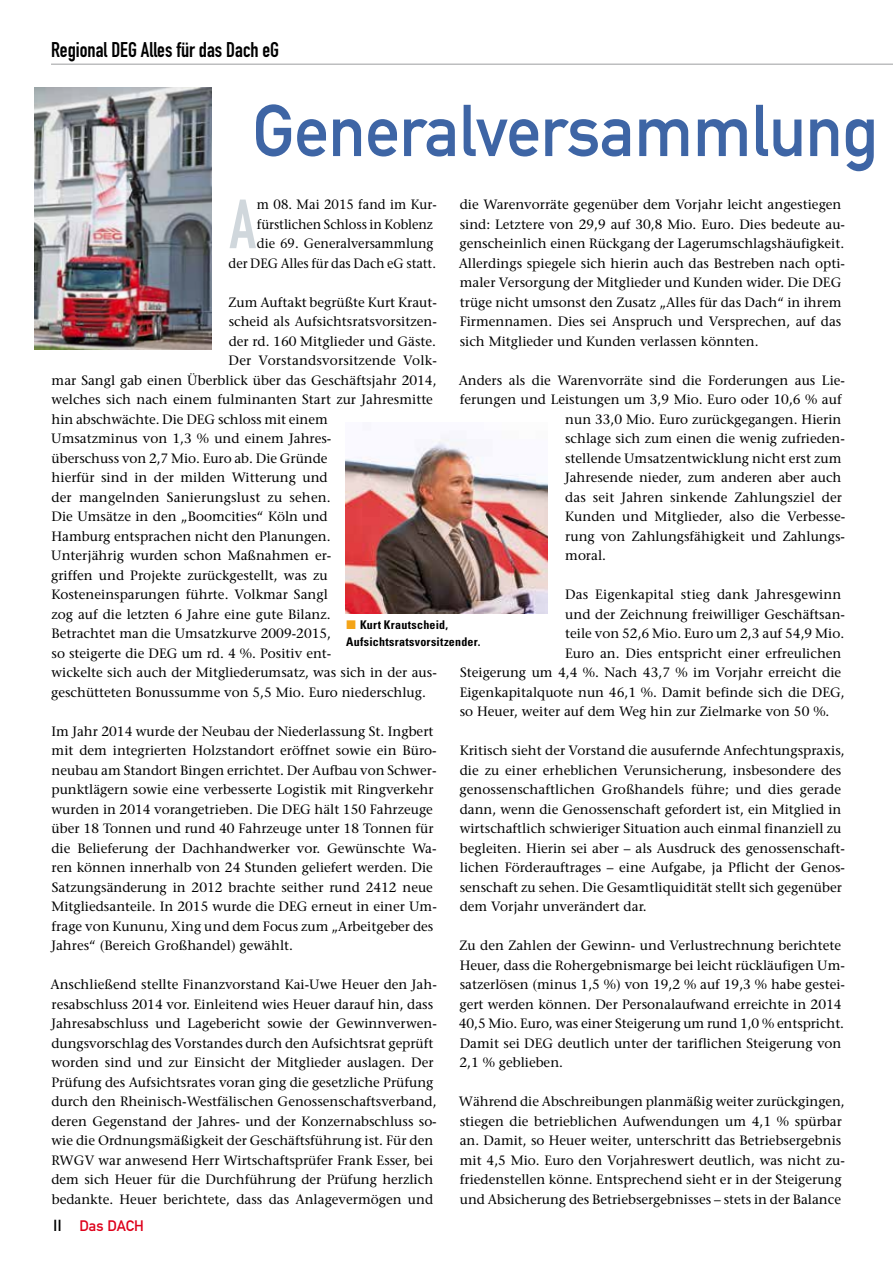
<style>
.page{position:relative;width:893px;height:1263px;background:#fff}
.page>*{position:absolute;margin:0;border:0;box-sizing:border-box;transform-origin:0 0}
.t1{font:72px "DIN Mittelschrift";letter-spacing:-.005em;color:#3e65a5;scale:.96 1}
.t2{font:68.25px "DIN Engschrift";color:#d0d7dc;scale:.96 1}
.t3{font:21px "DIN Engschrift";color:#000}
.t4{font:15px "DIN Mittelschrift";color:#de001a}
.t5{font:13.5px/19.5px "Stone Serif";color:#000}
.t6{font:13.5px/19.5px "Stone Serif";color:#000;text-align:right;scale:.96 1}
.t7{font:700 condensed 12px/16.5px "Univers";letter-spacing:.025em;color:#000}
.s1{font-family:"Futura";font-weight:500;color:#000}
</style>
<div class="page">
<hr style="left:51px;top:64px;width:842px;height:1px;background:#9c9e9f">
<img style="left:34px;top:88px;width:177px;height:262px">
<img style="left:345px;top:437px;width:203px;height:177px">
<h3 class="t3" style="left:51px;top:37px;width:230px">Regional DEG Alles für das Dach eG</h3>
<h1 class="t1" style="left:252px;top:89px;width:653px">Generalversammlung</h1>
<p class="t6" style="left:229px;top:195px;width:218px">m 08. Mai 2015 fand im Kur&shy;fürstlichen Schloss in Koblenz<br>die 69. Generalversammlung<br>der DEG Alles für das Dach eG statt.</p>
<p class="t5" style="left:228px;top:292px;width:210px">Zum Auftakt begrüßte Kurt Kraut-</p>
<p class="t5" style="left:229px;top:312px;width:210px">scheid als Aufsichtsratsvorsitzen-</p>
<p class="t5" style="left:229px;top:331px;width:209px">der rd. 160 Mitglieder und Gäste.</p>
<p class="t5" style="left:229px;top:351px;width:210px">Der Vorstandsvorsitzende Volk-</p>
<p class="t5" style="left:52px;top:370px;width:386px">mar Sangl gab einen Überblick über das Geschäftsjahr 2014,</p>
<p class="t5" style="left:52px;top:390px;width:383px">welches sich nach einem fulminanten Start zur Jahresmitte</p>
<p class="t5" style="left:52px;top:409px;width:278px">hin abschwächte. Die DEG schloss mit einem</p>
<p class="t5" style="left:51px;top:429px;width:282px">Umsatzminus von 1,3 % und einem Jahres-</p>
<p class="t5" style="left:52px;top:448px;width:277px">überschuss von 2,7 Mio. Euro ab. Die Gründe</p>
<p class="t5" style="left:52px;top:468px;width:278px">hierfür sind in der milden Witterung und</p>
<p class="t5" style="left:51px;top:487px;width:281px">der mangelnden Sanierungslust zu sehen.</p>
<p class="t5" style="left:51px;top:507px;width:278px">Die Umsätze in den „Boomcities“ Köln und</p>
<p class="t5" style="left:51px;top:526px;width:281px">Hamburg entsprachen nicht den Planungen.</p>
<p class="t5" style="left:51px;top:546px;width:282px">Unterjährig wurden schon Maßnahmen er-</p>
<p class="t5" style="left:51px;top:565px;width:278px">griffen und Projekte zurückgestellt, was zu</p>
<p class="t5" style="left:51px;top:585px;width:278px">Kosteneinsparungen führte. Volkmar Sangl</p>
<p class="t5" style="left:51px;top:604px;width:281px">zog auf die letzten 6 Jahre eine gute Bilanz.</p>
<p class="t5" style="left:51px;top:623px;width:281px">Betrachtet man die Umsatzkurve 2009-2015,</p>
<p class="t5" style="left:52px;top:643px;width:281px">so steigerte die DEG um rd. 4 %. Positiv ent-</p>
<p class="t5" style="left:52px;top:662px;width:387px">wickelte sich auch der Mitgliederumsatz, was sich in der aus-</p>
<p class="t5" style="left:51px;top:682px;width:376px">geschütteten Bonussumme von 5,5 Mio. Euro niederschlug.</p>
<p class="t5" style="left:51px;top:721px;width:387px">Im Jahr 2014 wurde der Neubau der Niederlassung St. Ingbert mit dem integrierten Holzstandort eröffnet sowie ein Büro&shy;neubau am Standort Bingen errichtet. Der Aufbau von Schwer&shy;punktlägern sowie eine verbesserte Logistik mit Ringverkehr wurden in 2014 vorangetrieben. Die DEG hält 150 Fahrzeuge über 18 Tonnen und rund 40 Fahrzeuge unter 18 Tonnen für die Belieferung der Dachhandwerker vor. Gewünschte Wa&shy;ren können innerhalb von 24 Stunden geliefert werden. Die Satzungsänderung in 2012 brachte seither rund 2412 neue Mitgliedsanteile. In 2015 wurde die DEG erneut in einer Um&shy;frage von Kununu, Xing und dem Focus zum „Arbeitgeber des Jahres“ (Bereich Großhandel) gewählt.</p>
<p class="t5" style="left:50px;top:974px;width:388px">Anschließend stellte Finanzvorstand Kai-Uwe Heuer den Jah&shy;resabschluss 2014 vor. Einleitend wies Heuer darauf hin, dass Jahresabschluss und Lagebericht sowie der Gewinnverwen&shy;dungsvorschlag des Vorstandes durch den Aufsichtsrat geprüft worden sind und zur Einsicht der Mitglieder auslagen. Der Prüfung des Aufsichtsrates voran ging die gesetzliche Prüfung durch den Rheinisch-Westfälischen Genossenschaftsverband, deren Gegenstand der Jahres- und der Konzernabschluss so&shy;wie die Ordnungsmäßigkeit der Geschäftsführung ist. Für den RWGV war anwesend Herr Wirtschaftsprüfer Frank Esser, bei dem sich Heuer für die Durchführung der Prüfung herzlich bedankte. Heuer berichtete, dass das Anlagevermögen und</p>
<p class="t5" style="left:459px;top:195px;width:388px">die Warenvorräte gegenüber dem Vorjahr leicht angestiegen sind: Letztere von 29,9 auf 30,8 Mio. Euro. Dies bedeute au&shy;genscheinlich einen Rückgang der Lagerumschlagshäufigkeit.<br>Allerdings spiegele sich hierin auch das Bestreben nach opti&shy;maler Versorgung der Mitglieder und Kunden wider. Die DEG trüge nicht umsonst den Zusatz „Alles für das Dach“ in ihrem Firmennamen. Dies sei Anspruch und Versprechen, auf das sich Mitglieder und Kunden verlassen könnten.</p>
<p class="t5" style="left:459px;top:370px;width:388px">Anders als die Warenvorräte sind die Forderungen aus Lie-</p>
<p class="t5" style="left:460px;top:390px;width:383px">ferungen und Leistungen um 3,9 Mio. Euro oder 10,6 % auf</p>
<p class="t5" style="left:565px;top:409px;width:278px">nun 33,0 Mio. Euro zurückgegangen. Hierin</p>
<p class="t5" style="left:565px;top:429px;width:281px">schlage sich zum einen die wenig zufrieden-</p>
<p class="t5" style="left:565px;top:448px;width:278px">stellende Umsatzentwicklung nicht erst zum</p>
<p class="t5" style="left:565px;top:468px;width:278px">Jahresende nieder, zum anderen aber auch</p>
<p class="t5" style="left:565px;top:487px;width:278px">das seit Jahren sinkende Zahlungsziel der</p>
<p class="t5" style="left:565px;top:507px;width:282px">Kunden und Mitglieder, also die Verbesse-</p>
<p class="t5" style="left:565px;top:526px;width:281px">rung von Zahlungsfähigkeit und Zahlungs-</p>
<p class="t5" style="left:565px;top:546px;width:42px">moral.</p>
<p class="t5" style="left:565px;top:585px;width:278px">Das Eigenkapital stieg dank Jahresgewinn</p>
<p class="t5" style="left:565px;top:604px;width:281px">und der Zeichnung freiwilliger Geschäftsan-</p>
<p class="t5" style="left:565px;top:623px;width:280px">teile von 52,6 Mio. Euro um 2,3 auf 54,9 Mio.</p>
<p class="t5" style="left:565px;top:643px;width:278px">Euro an. Dies entspricht einer erfreulichen</p>
<p class="t5" style="left:460px;top:662px;width:383px">Steigerung um 4,4 %. Nach 43,7 % im Vorjahr erreicht die</p>
<p class="t5" style="left:460px;top:682px;width:387px">Eigenkapitalquote nun 46,1 %. Damit befinde sich die DEG,</p>
<p class="t5" style="left:460px;top:701px;width:371px">so Heuer, weiter auf dem Weg hin zur Zielmarke von 50 %.</p>
<p class="t5" style="left:459px;top:740px;width:387px">Kritisch sieht der Vorstand die ausufernde Anfechtungspraxis, die zu einer erheblichen Verunsicherung, insbesondere des genossenschaftlichen Großhandels führe; und dies gerade dann, wenn die Genossenschaft gefordert ist, ein Mitglied in wirtschaftlich schwieriger Situation auch einmal finanziell zu begleiten. Hierin sei aber – als Ausdruck des genossenschaft&shy;lichen Förderauftrages – eine Aufgabe, ja Pflicht der Genos&shy;senschaft zu sehen. Die Gesamtliquidität stellt sich gegenüber dem Vorjahr unverändert dar.</p>
<p class="t5" style="left:459px;top:935px;width:388px">Zu den Zahlen der Gewinn- und Verlustrechnung berichtete Heuer, dass die Rohergebnismarge bei leicht rückläufigen Um&shy;satzerlösen (minus 1,5 %) von 19,2 % auf 19,3 % habe gestei&shy;gert werden können. Der Personalaufwand erreichte in 2014<br>40,5 Mio. Euro, was einer Steigerung um rund 1,0 % entspricht.<br>Damit sei DEG deutlich unter der tariflichen Steigerung von 2,1 % geblieben.</p>
<p class="t5" style="left:459px;top:1091px;width:388px">Während die Abschreibungen planmäßig weiter zurückgingen, stiegen die betrieblichen Aufwendungen um 4,1 % spürbar an. Damit, so Heuer weiter, unterschritt das Betriebsergebnis mit 4,5 Mio. Euro den Vorjahreswert deutlich, was nicht zu&shy;friedenstellen könne. Entsprechend sieht er in der Steigerung und Absicherung des Betriebsergebnisses – stets in der Balance</p>
<h2 class="t2" style="left:229px;top:184px;width:29px">A</h2>
<p class="t7" style="left:346px;top:617px;width:136px;text-indent:14px">Kurt Krautscheid,<br>Aufsichtsratsvorsitzender.</p>
<p class="t4" style="left:53px;top:1216px;width:92px"><span class="s1">II</span> Das DACH</p>
</div>
